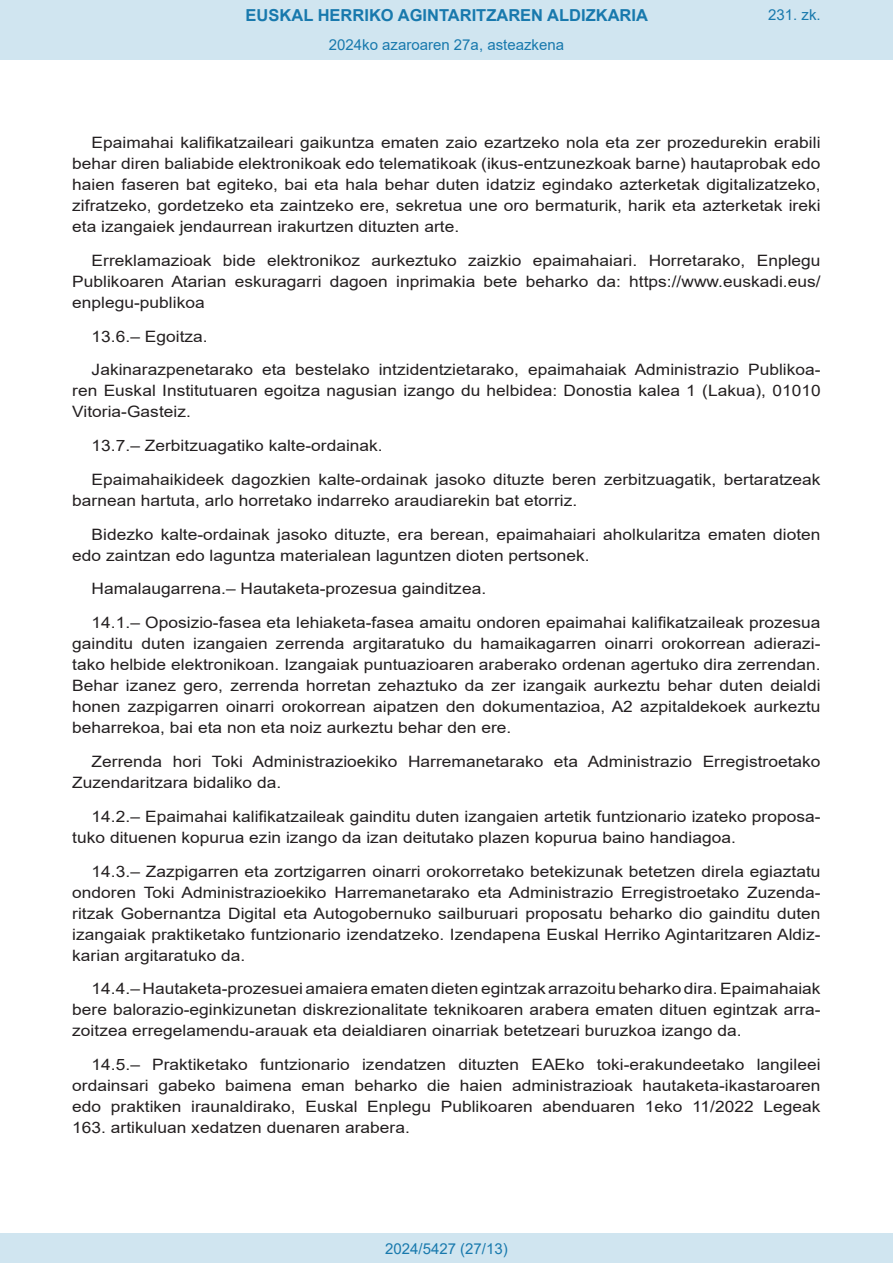
<style>
.page{position:relative;width:893px;height:1263px;background:#fff}
.page>*{position:absolute;margin:0;border:0;box-sizing:border-box;transform-origin:0 0}
.t1{font:700 16.5px "Arial";color:#1879ad}
.BOPVDetalle{font:15.6px/21px "Arial";color:#231f20;text-align:justify;scale:1.11 1}
.Paginacion_Centro{font:15px "Arial";color:#1879ad}
</style>
<div class="page">
<div style="left:0;top:0;width:893px;height:60px;background:#d0e5f0"></div>
<div style="left:0;top:1233px;width:893px;height:30px;background:#d0e5f0"></div>
<p class="t1" style="left:246px;top:3px;width:404px">EUSKAL HERRIKO AGINTARITZAREN ALDIZKARIA</p>
<p class="Paginacion_Centro" style="left:329px;top:35px;width:237px">2024ko azaroaren 27a, asteazkena</p>
<p class="Paginacion_Centro" style="left:768px;top:5px;width:54px">231. zk.</p>
<p class="BOPVDetalle" style="left:72px;top:132px;width:676px;text-indent:19px">Epaimahai kalifikatzaileari gaikuntza ematen zaio ezartzeko nola eta zer prozedurekin erabili behar diren baliabide elektronikoak edo telematikoak (ikus-entzunezkoak barne) hautaprobak edo haien faseren bat egiteko, bai eta hala behar duten idatziz egindako azterketak digitalizatzeko, zifratzeko, gordetzeko eta zaintzeko ere, sekretua une oro bermaturik, harik eta azterketak ireki eta izangaiek jendaurrean irakurtzen dituzten arte.</p>
<p class="BOPVDetalle" style="left:72px;top:250px;width:676px;text-indent:19px">Erreklamazioak bide elektronikoz aurkeztuko zaizkio epaimahaiari. Horretarako, Enplegu Publikoaren Atarian eskuragarri dagoen inprimakia bete beharko da: https://www.euskadi.eus/ enplegu-publikoa</p>
<p class="BOPVDetalle" style="left:92px;top:326px;width:106px">13.6.– Egoitza.</p>
<p class="BOPVDetalle" style="left:72px;top:359px;width:676px;text-indent:19px">Jakinarazpenetarako eta bestelako intzidentzietarako, epaimahaiak Administrazio Publikoa&shy;ren Euskal Institutuaren egoitza nagusian izango du helbidea: Donostia kalea 1 (Lakua), 01010<br>Vitoria-Gasteiz.</p>
<p class="BOPVDetalle" style="left:92px;top:435px;width:264px">13.7.– Zerbitzuagatiko kalte-ordainak.</p>
<p class="BOPVDetalle" style="left:72px;top:469px;width:676px;text-indent:19px">Epaimahaikideek dagozkien kalte-ordainak jasoko dituzte beren zerbitzuagatik, bertaratzeak barnean hartuta, arlo horretako indarreko araudiarekin bat etorriz.</p>
<p class="BOPVDetalle" style="left:72px;top:524px;width:676px;text-indent:19px">Bidezko kalte-ordainak jasoko dituzte, era berean, epaimahaiari aholkularitza ematen dioten edo zaintzan edo laguntza materialean laguntzen dioten pertsonek.</p>
<p class="BOPVDetalle" style="left:92px;top:578px;width:357px">Hamalaugarrena.– Hautaketa-prozesua gainditzea.</p>
<p class="BOPVDetalle" style="left:72px;top:612px;width:676px;text-indent:19px">14.1.– Oposizio-fasea eta lehiaketa-fasea amaitu ondoren epaimahai kalifikatzaileak prozesua gainditu duten izangaien zerrenda argitaratuko du hamaikagarren oinarri orokorrean adierazi&shy;tako helbide elektronikoan. Izangaiak puntuazioaren araberako ordenan agertuko dira zerrendan.<br>Behar izanez gero, zerrenda horretan zehaztuko da zer izangaik aurkeztu behar duten deialdi honen zazpigarren oinarri orokorrean aipatzen den dokumentazioa, A2 azpitaldekoek aurkeztu beharrekoa, bai eta non eta noiz aurkeztu behar den ere.</p>
<p class="BOPVDetalle" style="left:72px;top:751px;width:676px;text-indent:19px">Zerrenda hori Toki Administrazioekiko Harremanetarako eta Administrazio Erregistroetako<br>Zuzendaritzara bidaliko da.</p>
<p class="BOPVDetalle" style="left:72px;top:806px;width:676px;text-indent:19px">14.2.– Epaimahai kalifikatzaileak gainditu duten izangaien artetik funtzionario izateko proposa&shy;tuko dituenen kopurua ezin izango da izan deitutako plazen kopurua baino handiagoa.</p>
<p class="BOPVDetalle" style="left:72px;top:860px;width:676px;text-indent:19px">14.3.– Zazpigarren eta zortzigarren oinarri orokorretako betekizunak betetzen direla egiaztatu ondoren Toki Administrazioekiko Harremanetarako eta Administrazio Erregistroetako Zuzenda&shy;ritzak Gobernantza Digital eta Autogobernuko sailburuari proposatu beharko dio gainditu duten izangaiak praktiketako funtzionario izendatzeko. Izendapena Euskal Herriko Agintaritzaren Aldiz&shy;karian argitaratuko da.</p>
<p class="BOPVDetalle" style="left:72px;top:978px;width:676px;text-indent:19px">14.4.– Hautaketa-prozesuei amaiera ematen dieten egintzak arrazoitu beharko dira. Epaimahaiak bere balorazio-eginkizunetan diskrezionalitate teknikoaren arabera ematen dituen egintzak arra&shy;zoitzea erregelamendu-arauak eta deialdiaren oinarriak betetzeari buruzkoa izango da.</p>
<p class="BOPVDetalle" style="left:72px;top:1054px;width:676px;text-indent:19px">14.5.– Praktiketako funtzionario izendatzen dituzten EAEko toki-erakundeetako langileei ordainsari gabeko baimena eman beharko die haien administrazioak hautaketa-ikastaroaren edo praktiken iraunaldirako, Euskal Enplegu Publikoaren abenduaren 1eko 11/2022 Legeak 163. artikuluan xedatzen duenaren arabera.</p>
<p class="Paginacion_Centro" style="left:385px;top:1238px;width:124px">2024/5427 (27/13)</p>
</div>
